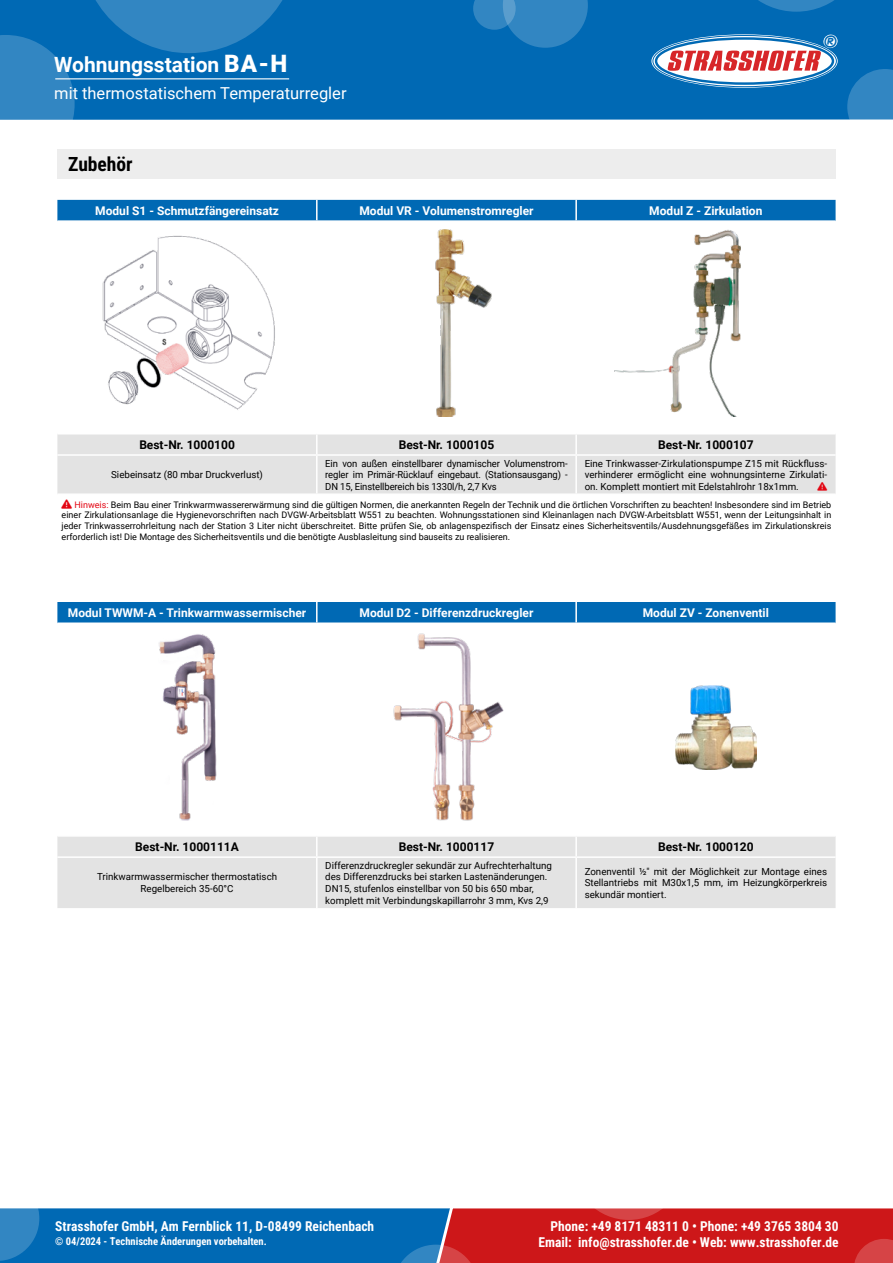
<style>
.page{position:relative;width:893px;height:1263px;background:#fff}
.page>*{position:absolute;margin:0;border:0;box-sizing:border-box;transform-origin:0 0}
.t1{font:700 21px "Roboto";color:#fff}
.t2{font:19.5px "Roboto Condensed";color:#000}
.t3{font:17.1px "Comic Sans MS";color:#0069b4}
.t4{font:16.5px "Roboto";color:#fff}
.t5{font:13.5px/16.5px "Roboto Condensed";color:#fff;text-align:right}
.t6{font:700 12px "Roboto";color:#fff}
.t7{font:700 12px "Roboto";color:#000}
.t8{font:10.5px "Roboto Condensed";color:#fff}
.t9{font:9.75px/11.7px "Roboto";color:#000;text-align:justify}
.t10{font:9px/10.8px "Roboto";color:#000;text-align:justify}
.s1{font-weight:900;font-size:24px}
.s2{color:#e30613}
</style>
<div class="page">
<div style="left:0;top:1208px;width:393px;height:55px;background:#0069b4"></div>
<div style="left:0;top:0;width:893px;height:120px;background:#0069b4"></div>
<svg style="left:651px;top:34px;width:187px;height:54px"></svg>
<svg style="left:653px;top:35px;width:183px;height:52px"></svg>
<svg style="left:656px;top:38px;width:177px;height:46px;background:#dfecf5"></svg>
<div style="left:655px;top:37px;width:179px;height:48px;border:2px solid #0069b4;border-radius:50%"></div>
<svg style="left:668px;top:34px;width:170px;height:37px"></svg>
<svg style="left:0;top:1208px;width:39px;height:53px;background:#2a81bf"></svg>
<svg style="left:473px;top:0;width:115px;height:48px"></svg>
<svg style="left:393px;top:1208px;width:500px;height:55px;background:#ba252e"></svg>
<svg style="left:0;top:0;width:298px;height:120px"></svg>
<svg style="left:758px;top:0;width:76px;height:12px"></svg>
<svg style="left:847px;top:69px;width:46px;height:51px;background:#2c82c0"></svg>
<hr style="left:55px;top:78px;width:234px;height:1px;background:#fff">
<div style="left:57px;top:149px;width:779px;height:30px;background:#ededed"></div>
<div style="left:57px;top:200px;width:779px;height:20px;background:#0069b4"></div>
<div style="left:57px;top:434px;width:779px;height:59px;background:#e3e3e3"></div>
<hr style="left:316px;top:200px;width:2px;height:20px;background:#fff">
<hr style="left:575px;top:200px;width:2px;height:20px;background:#fff">
<hr style="left:316px;top:434px;width:2px;height:20px;background:#fff">
<hr style="left:575px;top:434px;width:2px;height:20px;background:#fff">
<hr style="left:57px;top:454px;width:260px;height:2px;background:#fff">
<hr style="left:317px;top:454px;width:259px;height:2px;background:#fff">
<hr style="left:316px;top:456px;width:2px;height:37px;background:#fff">
<hr style="left:576px;top:454px;width:260px;height:2px;background:#fff">
<hr style="left:575px;top:456px;width:2px;height:37px;background:#fff">
<img style="left:102px;top:235px;width:173px;height:175px">
<img style="left:614px;top:230px;width:127px;height:187px">
<img style="left:435px;top:230px;width:56px;height:187px">
<div style="left:57px;top:602px;width:779px;height:20px;background:#0069b4"></div>
<div style="left:57px;top:837px;width:779px;height:71px;background:#e3e3e3"></div>
<hr style="left:316px;top:602px;width:2px;height:20px;background:#fff">
<hr style="left:575px;top:602px;width:2px;height:20px;background:#fff">
<svg style="left:316px;top:837px;width:2px;height:19px"></svg>
<svg style="left:575px;top:837px;width:2px;height:19px"></svg>
<hr style="left:57px;top:856px;width:260px;height:2px;background:#fff">
<hr style="left:317px;top:856px;width:259px;height:2px;background:#fff">
<hr style="left:316px;top:858px;width:2px;height:50px;background:#fff">
<hr style="left:576px;top:856px;width:260px;height:2px;background:#fff">
<hr style="left:575px;top:858px;width:2px;height:50px;background:#fff">
<img style="left:394px;top:634px;width:110px;height:187px">
<img style="left:676px;top:685px;width:80px;height:84px">
<img style="left:159px;top:634px;width:58px;height:187px">
<svg style="left:817px;top:482px;width:10px;height:9px"></svg>
<h1 class="t1" style="left:54px;top:50px;width:235px">Wohnungsstation <span class="s1">BA-H</span></h1>
<h3 class="t4" style="left:54px;top:82px;width:294px">mit thermostatischem Temperaturregler</h3>
<h2 class="t2" style="left:68px;top:150px;width:66px">Zubehör</h2>
<p class="t6" style="left:95px;top:202px;width:185px">Modul S1 - Schmutzfängereinsatz</p>
<p class="t6" style="left:359px;top:202px;width:176px">Modul VR - Volumenstromregler</p>
<p class="t6" style="left:649px;top:202px;width:115px">Modul Z - Zirkulation</p>
<h3 class="t3" style="left:824px;top:30px;width:15px">®</h3>
<p class="t7" style="left:139px;top:436px;width:97px">Best-Nr. 1000100</p>
<p class="t7" style="left:399px;top:436px;width:97px">Best-Nr. 1000105</p>
<p class="t7" style="left:658px;top:436px;width:97px">Best-Nr. 1000107</p>
<p class="t9" style="left:111px;top:469px;width:153px">Siebeinsatz (80 mbar Druckverlust)</p>
<p class="t9" style="left:325px;top:457px;width:244px">Ein von außen einstellbarer dynamischer Volumenstrom&shy;regler im Primär-Rücklauf eingebaut. (Stationsausgang) - DN 15, Einstellbereich bis 1330l/h, 2,7 Kvs</p>
<p class="t9" style="left:585px;top:457px;width:244px">Eine Trinkwasser-Zirkulationspumpe Z15 mit Rückfluss&shy;verhinderer ermöglicht eine wohnungsinterne Zirkulati&shy;on. Komplett montiert mit Edelstahlrohr 18x1mm.</p>
<p class="t10" style="left:62px;top:499px;width:771px"><span class="s2">⚠ Hinweis:</span> Beim Bau einer Trinkwarmwassererwärmung sind die gültigen Normen, die anerkannten Regeln der Technik und die örtlichen Vorschriften zu beachten! Insbesondere sind im Betrieb einer Zirkulationsanlage die Hygienevorschriften nach DVGW-Arbeitsblatt W551 zu beachten. Wohnungsstationen sind Kleinanlagen nach DVGW-Arbeitsblatt W551, wenn der Leitungsinhalt in jeder Trinkwasserrohrleitung nach der Station 3 Liter nicht überschreitet. Bitte prüfen Sie, ob anlagenspezifisch der Einsatz eines Sicherheitsventils/Ausdehnungsgefäßes im Zirkulationskreis erforderlich ist! Die Montage des Sicherheitsventils und die benötigte Ausblasleitung sind bauseits zu realisieren.</p>
<p class="t6" style="left:68px;top:604px;width:240px">Modul TWWM-A - Trinkwarmwassermischer</p>
<p class="t6" style="left:360px;top:604px;width:175px">Modul D2 - Differenzdruckregler</p>
<p class="t6" style="left:643px;top:604px;width:128px">Modul ZV - Zonenventil</p>
<p class="t7" style="left:135px;top:838px;width:105px">Best-Nr. 1000111A</p>
<p class="t7" style="left:399px;top:838px;width:97px">Best-Nr. 1000117</p>
<p class="t7" style="left:658px;top:838px;width:97px">Best-Nr. 1000120</p>
<p class="t9" style="left:97px;top:871px;width:182px;text-align:center">Trinkwarmwassermischer thermostatisch<br>Regelbereich 35-60°C</p>
<p class="t9" style="left:325px;top:859px;width:228px;text-align:left">Differenzdruckregler sekundär zur Aufrechterhaltung des Differenzdrucks bei starken Lastenänderungen.<br>DN15, stufenlos einstellbar von 50 bis 650 mbar, komplett mit Verbindungskapillarrohr 3 mm, Kvs 2,9</p>
<p class="t9" style="left:585px;top:865px;width:244px">Zonenventil ½" mit der Möglichkeit zur Montage eines Stellantriebs mit M30x1,5 mm, im Heizungkörperkreis sekundär montiert.</p>
<h3 class="t5" style="left:55px;top:1217px;width:320px">Strasshofer GmbH, Am Fernblick 11, D-08499 Reichenbach</h3>
<h3 class="t5" style="left:538px;top:1217px;width:302px">Phone: +49 8171 48311 0 • Phone: +49 3765 3804 30<br>Email: info@strasshofer.de • Web: www.strasshofer.de</h3>
<p class="t8" style="left:55px;top:1234px;width:213px">© 04/2024 - Technische Änderungen vorbehalten.</p>
</div>
